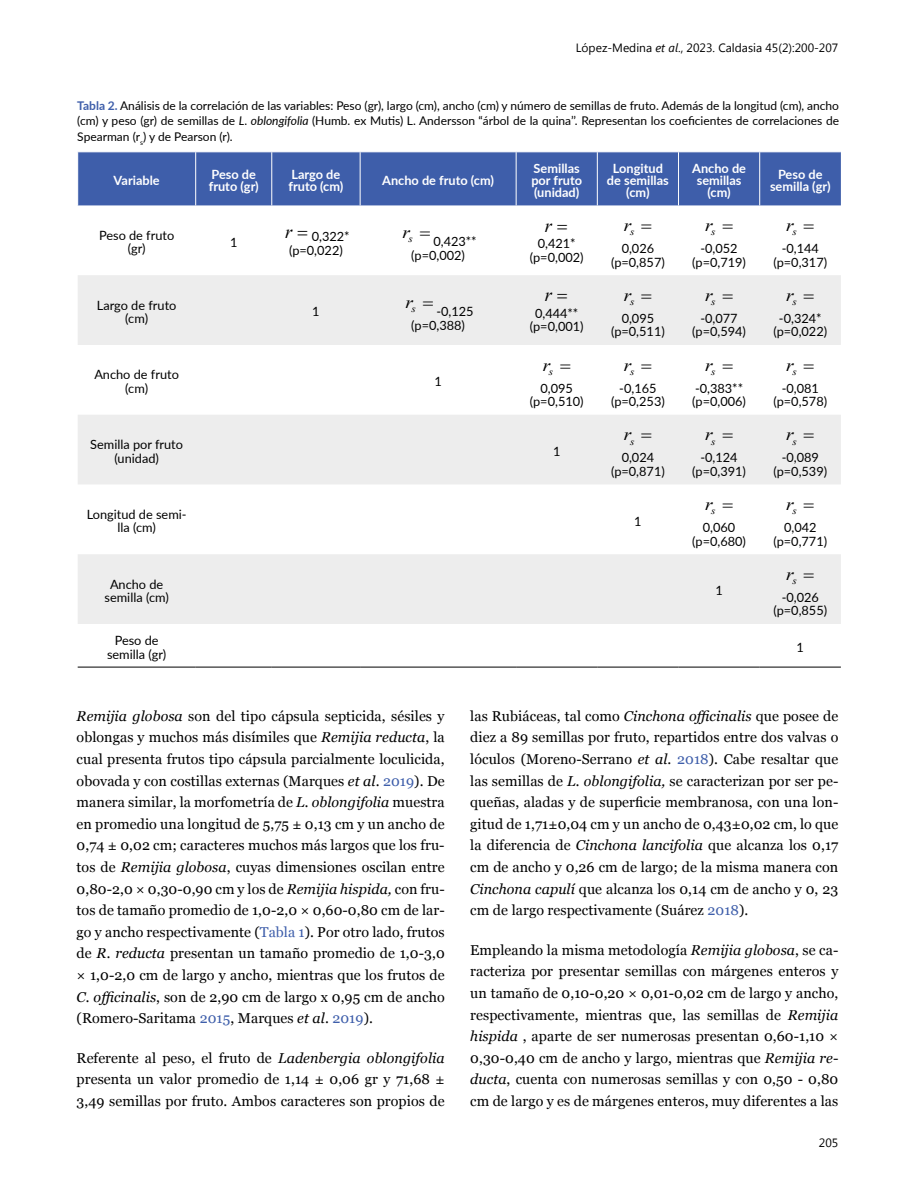
<style>
.page{position:relative;width:915px;height:1191px;background:#fff}
.page>*{position:absolute;margin:0;border:0;box-sizing:border-box;transform-origin:0 0}
.t1{font:italic 18.75px "Times New Roman";color:#000}
.t2{font:italic 17.1px "Times New Roman";color:#000;scale:1.13 1}
.t3{font:14.25px/21.6px "Georgia";letter-spacing:.005em;color:#000;text-align:justify}
.t4{font:12.75px/13.5px "Lato";color:#000;text-align:center}
.t5{font:700 12.75px/12px "Lato";color:#fff}
.t6{font:12px/15.8px "Lato";color:#000;text-align:justify}
.t7{font:12px "Segoe UI";color:#000}
.s1{font-style:italic}
.s2{font-weight:700;color:#3e5eaa}
.s3{color:#3e5eaa}
</style>
<div class="page">
<div style="left:78px;top:152px;width:762px;height:53px;background:#3e5eaa"></div>
<svg style="left:78px;top:275px;width:762px;height:349px;fill:#ededed"></svg>
<hr style="left:195px;top:152px;width:1px;height:53px;background:#fff">
<hr style="left:271px;top:152px;width:1px;height:53px;background:#fff">
<hr style="left:359px;top:152px;width:1px;height:53px;background:#fff">
<hr style="left:515px;top:152px;width:1px;height:53px;background:#fff">
<hr style="left:596px;top:152px;width:1px;height:53px;background:#fff">
<hr style="left:678px;top:152px;width:1px;height:53px;background:#fff">
<hr style="left:759px;top:152px;width:1px;height:53px;background:#fff">
<hr style="left:78px;top:666px;width:118px;height:1px;background:#000">
<hr style="left:196px;top:666px;width:76px;height:1px;background:#000">
<hr style="left:272px;top:666px;width:88px;height:1px;background:#000">
<hr style="left:360px;top:666px;width:156px;height:1px;background:#000">
<hr style="left:516px;top:666px;width:81px;height:1px;background:#000">
<hr style="left:597px;top:666px;width:81px;height:1px;background:#000">
<hr style="left:678px;top:666px;width:81px;height:1px;background:#000">
<hr style="left:759px;top:666px;width:81px;height:1px;background:#000">
<svg style="left:423px;top:301px;width:10px;height:4px"></svg>
<svg style="left:557px;top:294px;width:10px;height:5px"></svg>
<svg style="left:641px;top:294px;width:10px;height:4px"></svg>
<svg style="left:722px;top:294px;width:10px;height:4px"></svg>
<svg style="left:803px;top:294px;width:10px;height:4px"></svg>
<svg style="left:560px;top:364px;width:10px;height:4px"></svg>
<svg style="left:641px;top:364px;width:10px;height:4px"></svg>
<svg style="left:722px;top:364px;width:10px;height:4px"></svg>
<svg style="left:803px;top:364px;width:10px;height:4px"></svg>
<svg style="left:641px;top:434px;width:10px;height:4px"></svg>
<svg style="left:722px;top:434px;width:10px;height:4px"></svg>
<svg style="left:803px;top:434px;width:10px;height:4px"></svg>
<svg style="left:722px;top:503px;width:10px;height:5px"></svg>
<svg style="left:803px;top:503px;width:10px;height:5px"></svg>
<svg style="left:803px;top:573px;width:10px;height:4px"></svg>
<p class="t7" style="left:575px;top:40px;width:264px">López-Medina <span class="s1">et al</span>., 2023. Caldasia 45(2):200-207</p>
<p class="t6" style="left:77px;top:97px;width:763px"><span class="s2">Tabla 2.</span> Análisis de la correlación de las variables: Peso (gr), largo (cm), ancho (cm) y número de semillas de fruto. Además de la longitud (cm), ancho (cm) y peso (gr) de semillas de <span class="s1">L. oblongifolia</span> (Humb. ex Mutis) L. Andersson “árbol de la quina’’. Representan los coeficientes de correlaciones de Spearman (r<sub>s</sub>) y de Pearson (r).</p>
<p class="t5" style="left:114px;top:174px;width:48px">Variable</p>
<p class="t5" style="left:209px;top:168px;width:51px">Peso de fruto (gr)</p>
<p class="t5" style="left:288px;top:168px;width:56px">Largo de fruto (cm)</p>
<p class="t5" style="left:382px;top:174px;width:113px">Ancho de fruto (cm)</p>
<p class="t5" style="left:531px;top:162px;width:52px">Semillas por fruto (unidad)</p>
<p class="t5" style="left:606px;top:162px;width:63px;text-align:center">Longitud de semillas (cm)</p>
<p class="t5" style="left:692px;top:162px;width:55px;text-align:center">Ancho de semillas (cm)</p>
<p class="t5" style="left:769px;top:168px;width:62px;text-align:center">Peso de semilla (gr)</p>
<p class="t4" style="left:99px;top:228px;width:77px">Peso de fruto (gr)</p>
<p class="t4" style="left:230px;top:235px;width:9px">1</p>
<p class="t4" style="left:285px;top:229px;width:66px"><sup>r</sup> 0,322* (p=0,022)</p>
<p class="t2" style="left:402px;top:220px;width:11px">r<sub>s</sub></p>
<h1 class="t1" style="left:544px;top:212px;width:9px">r</h1>
<p class="t4" style="left:529px;top:236px;width:55px">0,421* (p=0,002)</p>
<p class="t2" style="left:623px;top:214px;width:11px">r<sub>s</sub></p>
<p class="t4" style="left:610px;top:241px;width:55px">0,026 (p=0,857)</p>
<p class="t2" style="left:704px;top:214px;width:11px">r<sub>s</sub></p>
<p class="t4" style="left:692px;top:241px;width:55px">-0,052 (p=0,719)</p>
<p class="t2" style="left:786px;top:214px;width:11px">r<sub>s</sub></p>
<p class="t4" style="left:773px;top:241px;width:55px">-0,144 (p=0,317)</p>
<p class="t4" style="left:411px;top:234px;width:67px;text-align:left;text-indent:22px">0,423** (p=0,002)</p>
<p class="t4" style="left:97px;top:298px;width:81px">Largo de fruto (cm)</p>
<p class="t4" style="left:312px;top:304px;width:9px">1</p>
<p class="t2" style="left:405px;top:290px;width:11px">r<sub>s</sub></p>
<p class="t4" style="left:411px;top:304px;width:64px;text-align:left;text-indent:25px">-0,125 (p=0,388)</p>
<p class="t4" style="left:94px;top:367px;width:86px">Ancho de fruto (cm)</p>
<p class="t4" style="left:434px;top:374px;width:9px">1</p>
<h1 class="t1" style="left:544px;top:282px;width:9px">r</h1>
<p class="t4" style="left:529px;top:306px;width:55px">0,444** (p=0,001)</p>
<p class="t2" style="left:542px;top:353px;width:11px">r<sub>s</sub></p>
<p class="t4" style="left:529px;top:381px;width:55px">0,095 (p=0,510)</p>
<p class="t4" style="left:90px;top:437px;width:94px">Semilla por fruto (unidad)</p>
<p class="t4" style="left:553px;top:444px;width:9px">1</p>
<p class="t2" style="left:623px;top:283px;width:11px">r<sub>s</sub></p>
<p class="t4" style="left:610px;top:311px;width:55px">0,095 (p=0,511)</p>
<p class="t2" style="left:623px;top:353px;width:11px">r<sub>s</sub></p>
<p class="t4" style="left:610px;top:381px;width:55px">-0,165 (p=0,253)</p>
<p class="t2" style="left:623px;top:423px;width:11px">r<sub>s</sub></p>
<p class="t4" style="left:610px;top:450px;width:55px">0,024 (p=0,871)</p>
<p class="t4" style="left:87px;top:507px;width:101px">Longitud de semi&shy;lla (cm)</p>
<p class="t4" style="left:634px;top:514px;width:9px">1</p>
<p class="t2" style="left:704px;top:283px;width:11px">r<sub>s</sub></p>
<p class="t4" style="left:692px;top:311px;width:55px">-0,077 (p=0,594)</p>
<p class="t2" style="left:704px;top:353px;width:11px">r<sub>s</sub></p>
<p class="t4" style="left:692px;top:381px;width:55px;text-align:left">-0,383** (p=0,006)</p>
<p class="t2" style="left:704px;top:423px;width:11px">r<sub>s</sub></p>
<p class="t4" style="left:692px;top:450px;width:55px">-0,124 (p=0,391)</p>
<p class="t2" style="left:704px;top:492px;width:11px">r<sub>s</sub></p>
<p class="t4" style="left:692px;top:520px;width:55px">0,060 (p=0,680)</p>
<p class="t4" style="left:104px;top:577px;width:66px">Ancho de semilla (cm)</p>
<p class="t4" style="left:715px;top:583px;width:9px">1</p>
<p class="t2" style="left:786px;top:283px;width:11px">r<sub>s</sub></p>
<p class="t4" style="left:773px;top:311px;width:55px">-0,324* (p=0,022)</p>
<p class="t2" style="left:786px;top:353px;width:11px">r<sub>s</sub></p>
<p class="t4" style="left:773px;top:381px;width:55px">-0,081 (p=0,578)</p>
<p class="t2" style="left:786px;top:423px;width:11px">r<sub>s</sub></p>
<p class="t4" style="left:773px;top:450px;width:55px">-0,089 (p=0,539)</p>
<p class="t2" style="left:786px;top:492px;width:11px">r<sub>s</sub></p>
<p class="t4" style="left:773px;top:520px;width:55px">0,042 (p=0,771)</p>
<p class="t2" style="left:786px;top:562px;width:11px">r<sub>s</sub></p>
<p class="t4" style="left:773px;top:590px;width:55px">-0,026 (p=0,855)</p>
<p class="t4" style="left:107px;top:633px;width:61px">Peso de semilla (gr)</p>
<p class="t4" style="left:796px;top:640px;width:9px">1</p>
<p class="t3" style="left:77px;top:704px;width:369px"><span class="s1">Remijia globosa</span> son del tipo cápsula septicida, sésiles y oblongas y muchos más disímiles que <span class="s1">Remijia reducta</span>, la cual presenta frutos tipo cápsula parcialmente loculicida, obovada y con costillas externas (Marques <span class="s1">et al</span>. <span class="s3">2019</span>). De manera similar, la morfometría de <span class="s1">L. oblongifolia</span> muestra en promedio una longitud de 5,75 ± 0,13 cm y un ancho de 0,74 ± 0,02 cm; caracteres muchos más largos que los fru&shy;tos de <span class="s1">Remijia globosa</span>, cuyas dimensiones oscilan entre 0,80-2,0 × 0,30-0,90 cm y los de <span class="s1">Remijia hispida,</span> con fru&shy;tos de tamaño promedio de 1,0-2,0 × 0,60-0,80 cm de lar&shy;go y ancho respectivamente (<span class="s3">Tabla 1</span>). Por otro lado, frutos de <span class="s1">R. reducta</span> presentan un tamaño promedio de 1,0-3,0 × 1,0-2,0 cm de largo y ancho, mientras que los frutos de <span class="s1">C. officinalis</span>, son de 2,90 cm de largo x 0,95 cm de ancho (Romero-Saritama <span class="s3">2015</span>, Marques <span class="s1">et al</span>. <span class="s3">2019</span>).</p>
<p class="t3" style="left:77px;top:1046px;width:369px">Referente al peso, el fruto de <span class="s1">Ladenbergia oblongifolia </span>presenta un valor promedio de 1,14 ± 0,06 gr y 71,68 ± 3,49 semillas por fruto. Ambos caracteres son propios de</p>
<p class="t3" style="left:470px;top:704px;width:369px">las Rubiáceas, tal como <span class="s1">Cinchona officinalis</span> que posee de diez a 89 semillas por fruto, repartidos entre dos valvas o lóculos (Moreno-Serrano <span class="s1">et al</span>. <span class="s3">2018</span>). Cabe resaltar que las semillas de <span class="s1">L. oblongifolia,</span> se caracterizan por ser pe&shy;queñas, aladas y de superficie membranosa, con una lon&shy;gitud de 1,71±0,04 cm y un ancho de 0,43±0,02 cm, lo que la diferencia de <span class="s1">Cinchona lancifolia</span> que alcanza los 0,17 cm de ancho y 0,26 cm de largo; de la misma manera con <span class="s1">Cinchona capulí</span> que alcanza los 0,14 cm de ancho y 0, 23 cm de largo respectivamente (Suárez <span class="s3">2018</span>).</p>
<p class="t3" style="left:470px;top:938px;width:369px">Empleando la misma metodología <span class="s1">Remijia globosa</span>, se ca&shy;racteriza por presentar semillas con márgenes enteros y un tamaño de 0,10-0,20 × 0,01-0,02 cm de largo y ancho, respectivamente, mientras que, las semillas de <span class="s1">Remijia hispida</span> , aparte de ser numerosas presentan 0,60-1,10 × 0,30-0,40 cm de ancho y largo, mientras que <span class="s1">Remijia re&shy;ducta</span>, cuenta con numerosas semillas y con 0,50 - 0,80 cm de largo y es de márgenes enteros, muy diferentes a las</p>
<p class="t7" style="left:818px;top:1134px;width:21px">205</p>
</div>
